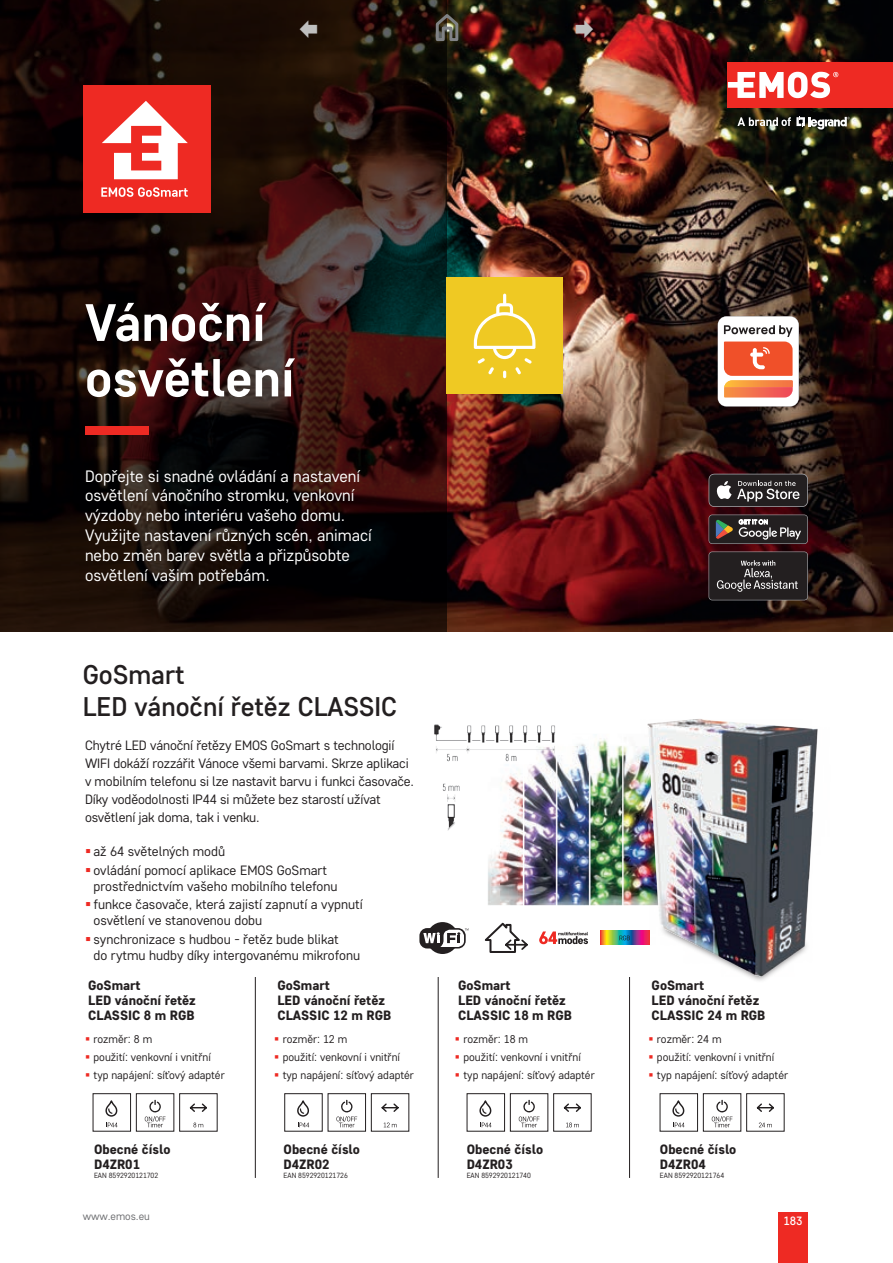
<style>
.page{position:relative;width:893px;height:1263px;background:#fff}
.page>*{position:absolute;margin:0;border:0;box-sizing:border-box;transform-origin:0 0}
.t1{font:700 52.5px/55.5px "Core Sans D55";color:#fff}
.t2{font:500 27px/32.4px "Core Sans D45";color:#231f20}
.t3{font:16.5px/19.8px "Core Sans D35";color:#fff}
.t4{font:13.5px/18px "Core Sans D35";letter-spacing:-.01em;color:#231f20}
.t5{font:800 13.5px/15px "Core Sans D65";color:#231f20}
.t6{font:500 12px "Core Sans D45";color:#fff}
.t7{font:11.25px/17.7px "Core Sans D35";color:#231f20}
.t8{font:10.8px "Core Sans D35";color:#6c6d70}
.t9{font:7.5px "Core Sans D35";color:#231f20}
</style>
<div class="page">
<img style="left:446px;top:0;width:447px;height:631px">
<hr style="left:255px;top:977px;width:1px;height:201px;background:#231f20">
<hr style="left:438px;top:977px;width:1px;height:201px;background:#231f20">
<hr style="left:629px;top:977px;width:1px;height:201px;background:#231f20">
<div style="left:93px;top:1093px;width:38px;height:38px;border:1px solid #231f20"></div>
<svg style="left:105px;top:1100px;width:13px;height:27px"></svg>
<div style="left:136px;top:1093px;width:38px;height:38px;border:1px solid #231f20"></div>
<svg style="left:145px;top:1099px;width:21px;height:28px"></svg>
<div style="left:179px;top:1093px;width:39px;height:38px;border:1px solid #231f20"></div>
<svg style="left:193px;top:1122px;width:10px;height:5px"></svg>
<svg style="left:189px;top:1103px;width:18px;height:9px"></svg>
<div style="left:284px;top:1093px;width:39px;height:38px;border:1px solid #231f20"></div>
<svg style="left:297px;top:1100px;width:13px;height:27px"></svg>
<div style="left:328px;top:1093px;width:38px;height:38px;border:1px solid #231f20"></div>
<svg style="left:336px;top:1099px;width:21px;height:28px"></svg>
<div style="left:371px;top:1093px;width:38px;height:38px;border:1px solid #231f20"></div>
<svg style="left:384px;top:1122px;width:13px;height:5px"></svg>
<svg style="left:381px;top:1103px;width:18px;height:9px"></svg>
<div style="left:467px;top:1093px;width:38px;height:38px;border:1px solid #231f20"></div>
<svg style="left:479px;top:1100px;width:13px;height:27px"></svg>
<div style="left:510px;top:1093px;width:38px;height:38px;border:1px solid #231f20"></div>
<svg style="left:519px;top:1099px;width:20px;height:28px"></svg>
<div style="left:553px;top:1093px;width:38px;height:38px;border:1px solid #231f20"></div>
<svg style="left:566px;top:1122px;width:13px;height:5px"></svg>
<svg style="left:563px;top:1103px;width:18px;height:9px"></svg>
<div style="left:660px;top:1093px;width:38px;height:38px;border:1px solid #231f20"></div>
<svg style="left:672px;top:1100px;width:13px;height:27px"></svg>
<div style="left:703px;top:1093px;width:38px;height:38px;border:1px solid #231f20"></div>
<svg style="left:712px;top:1099px;width:20px;height:28px"></svg>
<div style="left:746px;top:1093px;width:38px;height:38px;border:1px solid #231f20"></div>
<svg style="left:759px;top:1122px;width:13px;height:5px"></svg>
<svg style="left:756px;top:1103px;width:18px;height:9px"></svg>
<svg style="left:539px;top:931px;width:49px;height:13px"></svg>
<svg style="left:484px;top:922px;width:44px;height:31px"></svg>
<div style="left:778px;top:1212px;width:30px;height:51px;background:#ee2a23"></div>
<svg style="left:737px;top:116px;width:113px;height:14px"></svg>
<div style="left:728px;top:62px;width:165px;height:46px;background:#ee2a23"></div>
<svg style="left:728px;top:72px;width:110px;height:26px"></svg>
<svg style="left:0;top:0;width:446px;height:631px;background:#1e0e0b"></svg>
<div style="left:446px;top:278px;width:117px;height:116px;background:#efc923"></div>
<div style="left:85px;top:427px;width:64px;height:8px;background:#ee2a23"></div>
<svg style="left:474px;top:294px;width:61px;height:84px"></svg>
<div style="left:83px;top:85px;width:127px;height:128px;background:#ee2a23"></div>
<svg style="left:101px;top:187px;width:87px;height:10px"></svg>
<svg style="left:102px;top:101px;width:86px;height:78px"></svg>
<div style="left:419px;top:928px;width:47px;height:20px;background:#231f20;border-radius:8px"></div>
<div style="left:427px;top:922px;width:31px;height:32px;background:#231f20;border-radius:50%"></div>
<svg style="left:423px;top:928px;width:46px;height:19px"></svg>
<svg style="left:718px;top:316px;width:81px;height:91px"></svg>
<div style="left:718px;top:317px;width:80px;height:89px;background:#fff;border-radius:8px"></div>
<svg style="left:724px;top:325px;width:69px;height:72px"></svg>
<svg style="left:708px;top:551px;width:100px;height:49px"></svg>
<div style="left:709px;top:552px;width:98px;height:48px;background:#231f20;border-radius:3px"></div>
<svg style="left:717px;top:560px;width:81px;height:32px"></svg>
<svg style="left:708px;top:474px;width:100px;height:33px;background:#4a4748"></svg>
<div style="left:708px;top:515px;width:100px;height:29px;background:#776a6f;border-radius:4px"></div>
<div style="left:709px;top:515px;width:98px;height:28px;background:#231f20;border-radius:3px"></div>
<svg style="left:716px;top:519px;width:85px;height:21px"></svg>
<img style="left:488px;top:770px;width:107px;height:136px">
<img style="left:434px;top:724px;width:155px;height:46px">
<img style="left:595px;top:719px;width:223px;height:265px">
<img style="left:434px;top:758px;width:51px;height:73px">
<svg style="left:433px;top:12px;width:27px;height:31px"></svg>
<svg style="left:300px;top:20px;width:17px;height:18px"></svg>
<svg style="left:576px;top:20px;width:17px;height:18px"></svg>
<h1 class="t1" style="left:85px;top:293px;width:211px">Vánoční osvětlení</h1>
<p class="t3" style="left:85px;top:465px;width:288px">Dopřejte si snadné ovládání a nastavení osvětlení vánočního stromku, venkovní výzdoby nebo interiéru vašeho domu.<br>Využijte nastavení různých scén, animací nebo změn barev světla a přizpůsobte osvětlení vašim potřebám.</p>
<h2 class="t2" style="left:83px;top:657px;width:316px">GoSmart<br>LED vánoční řetěz CLASSIC</h2>
<p class="t4" style="left:85px;top:736px;width:331px">Chytré LED vánoční řetězy EMOS GoSmart s technologií WIFI dokáží rozzářit Vánoce všemi barvami. Skrze aplikaci v mobilním telefonu si lze nastavit barvu i funkci časovače.<br>Díky voděodolnosti IP44 si můžete bez starostí užívat osvětlení jak doma, tak i venku.</p>
<p class="t4" style="left:94px;top:842px;width:235px">až 64 světelných modů<br>ovládání pomocí aplikace EMOS GoSmart</p>
<p class="t4" style="left:94px;top:876px;width:271px">prostřednictvím vašeho mobilního telefonu funkce časovače, která zajistí zapnutí a vypnutí</p>
<p class="t4" style="left:94px;top:911px;width:247px">osvětlení ve stanovenou dobu synchronizace s hudbou - řetěz bude blikat</p>
<p class="t4" style="left:94px;top:946px;width:268px">do rytmu hudby díky intergovanému mikrofonu</p>
<p class="t5" style="left:88px;top:977px;width:109px">GoSmart<br>LED vánoční řetěz<br>CLASSIC 8 m RGB</p>
<p class="t5" style="left:277px;top:977px;width:115px">GoSmart<br>LED vánoční řetěz<br>CLASSIC 12 m RGB</p>
<p class="t5" style="left:458px;top:977px;width:115px">GoSmart<br>LED vánoční řetěz<br>CLASSIC 18 m RGB</p>
<p class="t5" style="left:652px;top:977px;width:115px">GoSmart<br>LED vánoční řetěz<br>CLASSIC 24 m RGB</p>
<p class="t7" style="left:94px;top:1030px;width:133px">rozměr: 8 m<br>použití: venkovní i vnitřní typ napájení: síťový adaptér</p>
<p class="t7" style="left:283px;top:1030px;width:133px">rozměr: 12 m<br>použití: venkovní i vnitřní typ napájení: síťový adaptér</p>
<p class="t7" style="left:463px;top:1030px;width:133px">rozměr: 18 m<br>použití: venkovní i vnitřní typ napájení: síťový adaptér</p>
<p class="t7" style="left:657px;top:1030px;width:133px">rozměr: 24 m<br>použití: venkovní i vnitřní typ napájení: síťový adaptér</p>
<p class="t5" style="left:94px;top:1141px;width:78px">Obecné číslo<br>D4ZR01</p>
<p class="t9" style="left:94px;top:1170px;width:66px">EAN 8592920121702</p>
<p class="t5" style="left:284px;top:1141px;width:78px">Obecné číslo<br>D4ZR02</p>
<p class="t9" style="left:284px;top:1170px;width:66px">EAN 8592920121726</p>
<p class="t5" style="left:467px;top:1141px;width:78px">Obecné číslo<br>D4ZR03</p>
<p class="t9" style="left:467px;top:1170px;width:66px">EAN 8592920121740</p>
<p class="t5" style="left:660px;top:1141px;width:78px">Obecné číslo<br>D4ZR04</p>
<p class="t9" style="left:660px;top:1170px;width:66px">EAN 8592920121764</p>
<p class="t8" style="left:83px;top:1209px;width:69px">www.emos.eu</p>
<p class="t6" style="left:783px;top:1213px;width:21px">183</p>
</div>
